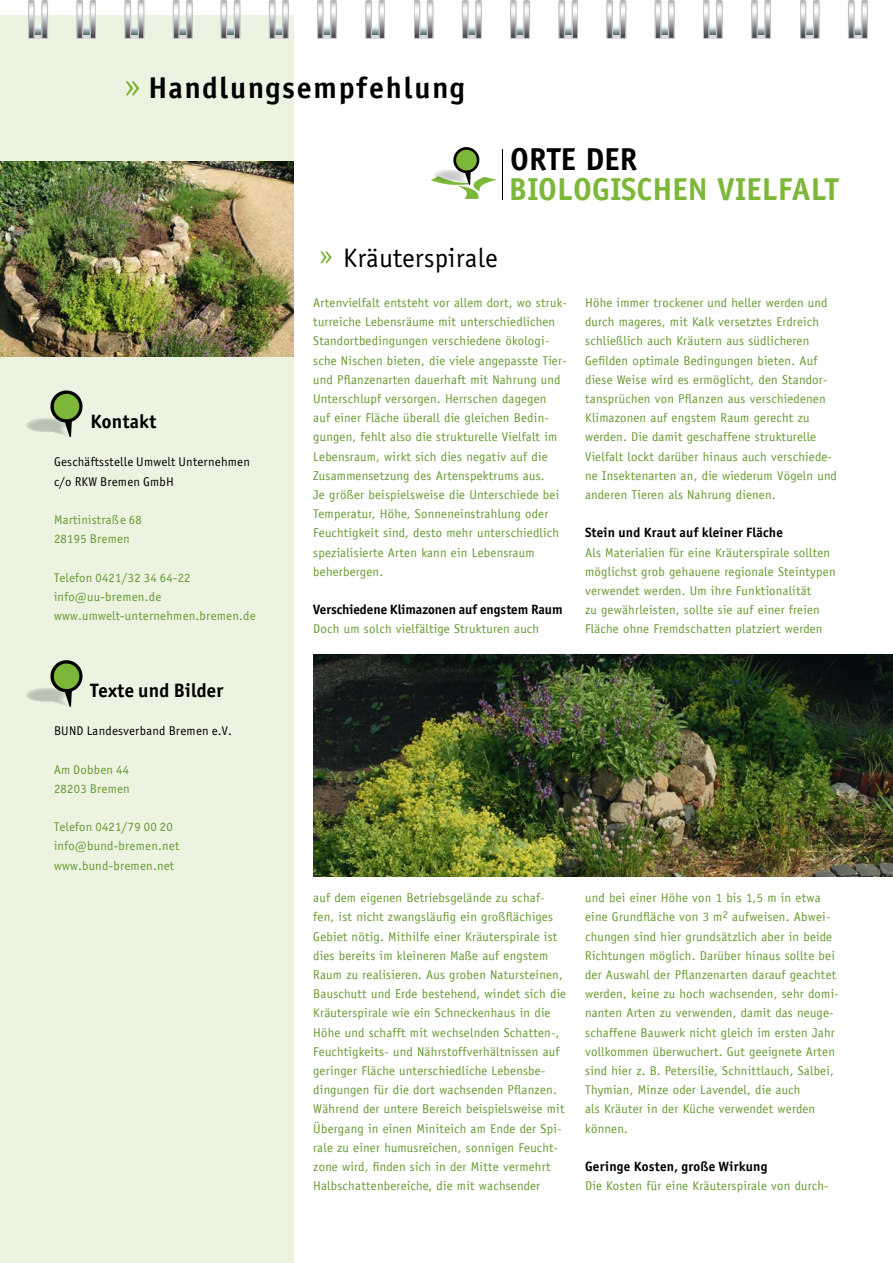
<style>
.page{position:relative;width:893px;height:1263px;background:#fff}
.page>*{position:absolute;margin:0;border:0;box-sizing:border-box;transform-origin:0 0}
.t1{font:700 31.8px "Officina Sans LT";color:#7db73a}
.t2{font:700 31.8px "Officina Sans LT";color:#000}
.t3{font:700 30px "Officina Sans LT";letter-spacing:.06em;color:#000}
.t4{font:27px "Officina Sans";letter-spacing:.01em;color:#000}
.P_Fließtext{font:700 19.5px "Officina Sans";letter-spacing:.01em;color:#000}
.t5{font:700 13.5px "Officina Sans ITC";letter-spacing:.015em;color:#000}
.t6{font:12.75px/19.2px "Officina Sans LT";letter-spacing:.02em;color:#659931}
.P_Fließtext-2{font:12.75px "Officina Sans";letter-spacing:.02em;color:#659931}
.P_Fließtext-3{font:12.75px "Officina Sans";letter-spacing:.02em;color:#000}
</style>
<div class="page">
<div style="left:0;top:16px;width:294px;height:1247px;background:#ecf4e1"></div>
<svg style="left:414px;top:0;width:19px;height:38px"></svg>
<svg style="left:462px;top:0;width:19px;height:38px"></svg>
<svg style="left:607px;top:0;width:19px;height:38px"></svg>
<svg style="left:655px;top:0;width:19px;height:38px"></svg>
<svg style="left:317px;top:0;width:19px;height:38px"></svg>
<svg style="left:366px;top:0;width:19px;height:38px"></svg>
<svg style="left:510px;top:0;width:20px;height:38px"></svg>
<svg style="left:559px;top:0;width:19px;height:38px"></svg>
<svg style="left:703px;top:0;width:19px;height:38px"></svg>
<svg style="left:752px;top:0;width:19px;height:38px"></svg>
<svg style="left:800px;top:0;width:19px;height:38px"></svg>
<svg style="left:848px;top:0;width:19px;height:38px"></svg>
<svg style="left:28px;top:0;width:20px;height:38px"></svg>
<svg style="left:77px;top:0;width:19px;height:38px"></svg>
<svg style="left:221px;top:0;width:19px;height:38px"></svg>
<svg style="left:269px;top:0;width:19px;height:38px"></svg>
<svg style="left:125px;top:0;width:19px;height:38px"></svg>
<svg style="left:173px;top:0;width:19px;height:38px"></svg>
<img style="left:314px;top:655px;width:579px;height:221px">
<img style="left:0;top:162px;width:294px;height:194px">
<hr style="left:502px;top:149px;width:1px;height:50px;background:#000">
<svg style="left:431px;top:147px;width:65px;height:52px"></svg>
<svg style="left:126px;top:81px;width:13px;height:15px"></svg>
<svg style="left:321px;top:251px;width:11px;height:12px"></svg>
<svg style="left:26px;top:390px;width:57px;height:47px"></svg>
<svg style="left:26px;top:660px;width:57px;height:47px"></svg>
<h1 class="t3" style="left:148px;top:69px;width:318px">Handlungsempfehlung</h1>
<p class="t2" style="left:510px;top:140px;width:129px">ORTE DER</p>
<p class="t1" style="left:509px;top:169px;width:331px">BIOLOGISCHEN VIELFALT</p>
<p class="P_Fließtext" style="left:91px;top:409px;width:67px">Kontakt</p>
<p class="P_Fließtext-3" style="left:54px;top:455px;width:197px">Geschäftsstelle Umwelt Unternehmen</p>
<p class="P_Fließtext-3" style="left:54px;top:474px;width:121px">c/o RKW Bremen GmbH</p>
<p class="P_Fließtext-2" style="left:54px;top:512px;width:89px">Martinistraße 68</p>
<p class="P_Fließtext-2" style="left:54px;top:532px;width:77px">28195 Bremen</p>
<p class="P_Fließtext-2" style="left:54px;top:570px;width:138px">Telefon 0421/32 34 64-22</p>
<p class="P_Fließtext-2" style="left:54px;top:589px;width:109px">info@uu-bremen.de</p>
<p class="P_Fließtext-2" style="left:54px;top:608px;width:203px">www.umwelt-unternehmen.bremen.de</p>
<p class="P_Fließtext" style="left:91px;top:678px;width:134px">Texte und Bilder</p>
<p class="P_Fließtext-3" style="left:54px;top:724px;width:179px">BUND Landesverband Bremen e.V.</p>
<p class="P_Fließtext-2" style="left:54px;top:762px;width:77px">Am Dobben 44</p>
<p class="P_Fließtext-2" style="left:54px;top:781px;width:77px">28203 Bremen</p>
<p class="P_Fließtext-2" style="left:54px;top:820px;width:120px">Telefon 0421/79 00 20</p>
<p class="P_Fließtext-2" style="left:54px;top:839px;width:127px">info@bund-bremen.net</p>
<p class="P_Fließtext-2" style="left:54px;top:858px;width:122px">www.bund-bremen.net</p>
<h1 class="t4" style="left:343px;top:242px;width:156px">Kräuterspirale</h1>
<h1 class="t6" style="left:313px;top:293px;width:255px">Artenvielfalt entsteht vor allem dort, wo struk&shy;turreiche Lebensräume mit unterschiedlichen Standortbedingungen verschiedene ökologi&shy;sche Nischen bieten, die viele angepasste Tier&shy;und Pflanzenarten dauerhaft mit Nahrung und Unterschlupf versorgen. Herrschen dagegen<br>auf einer Fläche überall die gleichen Bedin&shy;gungen, fehlt also die strukturelle Vielfalt im Lebensraum, wirkt sich dies negativ auf die Zusammensetzung des Artenspektrums aus.<br>Je größer beispielsweise die Unterschiede bei Temperatur, Höhe, Sonneneinstrahlung oder Feuchtigkeit sind, desto mehr unterschiedlich spezialisierte Arten kann ein Lebensraum beherbergen.</h1>
<h1 class="t5" style="left:313px;top:601px;width:251px">Verschiedene Klimazonen auf engstem Raum</h1>
<h1 class="t6" style="left:313px;top:619px;width:227px">Doch um solch vielfältige Strukturen auch</h1>
<h1 class="t6" style="left:585px;top:293px;width:253px">Höhe immer trockener und heller werden und durch mageres, mit Kalk versetztes Erdreich schließlich auch Kräutern aus südlicheren Gefilden optimale Bedingungen bieten. Auf diese Weise wird es ermöglicht, den Standor&shy;tansprüchen von Pflanzen aus verschiedenen Klimazonen auf engstem Raum gerecht zu werden. Die damit geschaffene strukturelle Vielfalt lockt darüber hinaus auch verschiede&shy;ne Insektenarten an, die wiederum Vögeln und anderen Tieren als Nahrung dienen.</h1>
<h1 class="t5" style="left:585px;top:524px;width:199px">Stein und Kraut auf kleiner Fläche</h1>
<h1 class="t6" style="left:585px;top:543px;width:252px">Als Materialien für eine Kräuterspirale sollten möglichst grob gehauene regionale Steintypen verwendet werden. Um ihre Funktionalität<br>zu gewährleisten, sollte sie auf einer freien Fläche ohne Fremdschatten platziert werden</h1>
<h1 class="t6" style="left:313px;top:888px;width:254px">auf dem eigenen Betriebsgelände zu schaf&shy;fen, ist nicht zwangsläufig ein großflächiges Gebiet nötig. Mithilfe einer Kräuterspirale ist dies bereits im kleineren Maße auf engstem Raum zu realisieren. Aus groben Natursteinen, Bauschutt und Erde bestehend, windet sich die Kräuterspirale wie ein Schneckenhaus in die Höhe und schafft mit wechselnden Schatten-, Feuchtigkeits- und Nährstoffverhältnissen auf geringer Fläche unterschiedliche Lebensbe&shy;dingungen für die dort wachsenden Pflanzen.<br>Während der untere Bereich beispielsweise mit Übergang in einen Miniteich am Ende der Spi&shy;rale zu einer humusreichen, sonnigen Feucht&shy;zone wird, finden sich in der Mitte vermehrt Halbschattenbereiche, die mit wachsender</h1>
<h1 class="t6" style="left:585px;top:888px;width:255px">und bei einer Höhe von 1 bis 1,5 m in etwa eine Grundfläche von 3 m<sup>2</sup> aufweisen. Abwei&shy;chungen sind hier grundsätzlich aber in beide Richtungen möglich. Darüber hinaus sollte bei der Auswahl der Pflanzenarten darauf geachtet werden, keine zu hoch wachsenden, sehr domi&shy;nanten Arten zu verwenden, damit das neuge&shy;schaffene Bauwerk nicht gleich im ersten Jahr vollkommen überwuchert. Gut geeignete Arten sind hier z. B. Petersilie, Schnittlauch, Salbei, Thymian, Minze oder Lavendel, die auch<br>als Kräuter in der Küche verwendet werden können.</h1>
<h1 class="t5" style="left:585px;top:1158px;width:184px">Geringe Kosten, große Wirkung</h1>
<h1 class="t6" style="left:585px;top:1176px;width:245px">Die Kosten für eine Kräuterspirale von durch-</h1>
</div>
